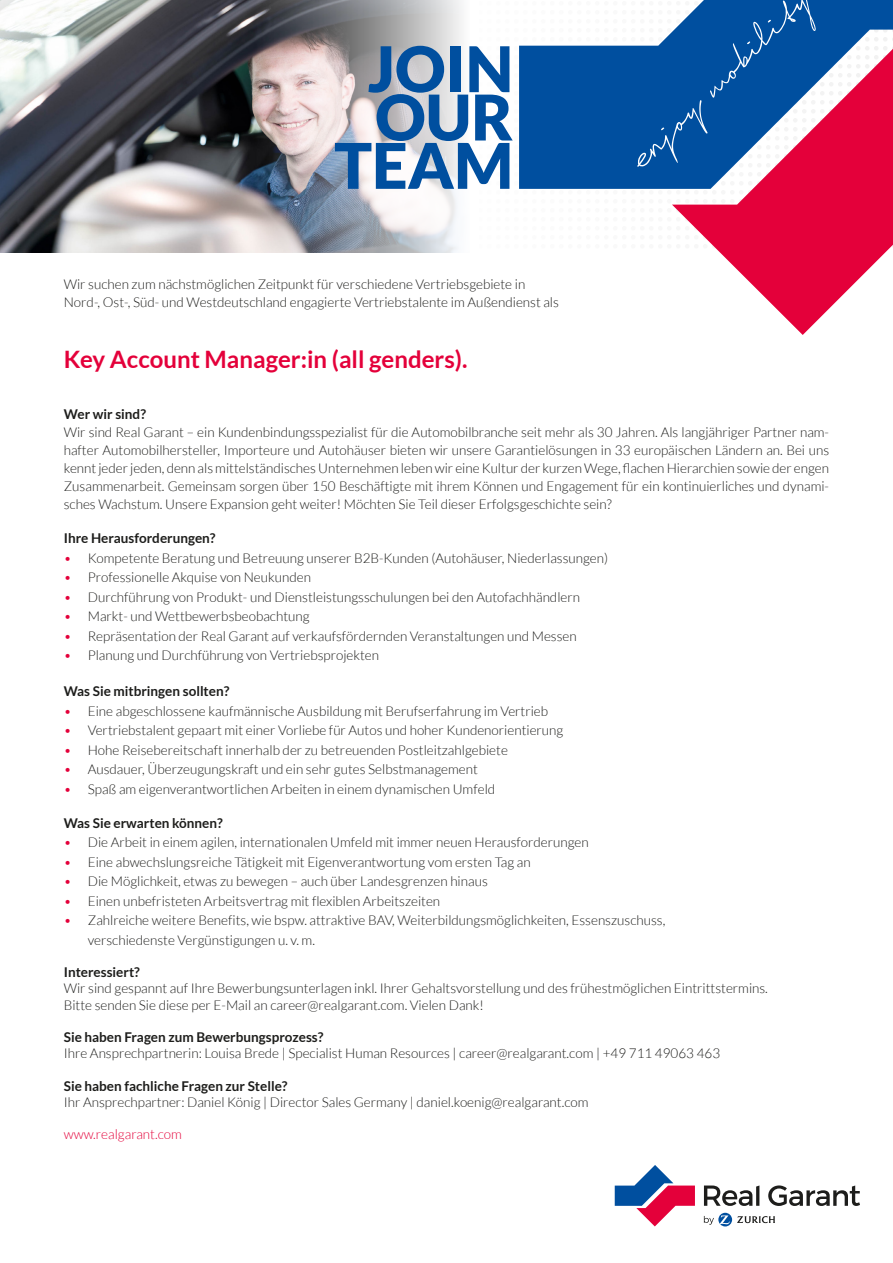
<style>
.page{position:relative;width:893px;height:1263px;background:#fff}
.page>*{position:absolute;margin:0;border:0;box-sizing:border-box;transform-origin:0 0}
.t1{font:900 63px/48.3px "Lato";color:#004f9f;text-align:right}
.t2{font:700 24px "Lato";color:#e4003a}
.t3{font:300 13.5px/18px "Lato";color:#1d1d1b}
.t4{font:700 13.5px "Lato";color:#1d1d1b}
.t5{font:300 13.5px "Lato";color:#e4003a}
.s1{color:#e4003a}
</style>
<div class="page">
<img style="left:0;top:0;width:224px;height:253px">
<img style="left:224px;top:0;width:238px;height:253px">
<svg style="left:672px;top:189px;width:221px;height:146px;fill:#e4003a"></svg>
<svg style="left:519px;top:0;width:374px;height:189px;fill:#004f9f"></svg>
<svg style="left:637px;top:0;width:179px;height:167px"></svg>
<svg style="left:615px;top:1165px;width:80px;height:61px"></svg>
<svg style="left:704px;top:1185px;width:55px;height:21px"></svg>
<svg style="left:768px;top:1185px;width:92px;height:21px"></svg>
<svg style="left:704px;top:1213px;width:71px;height:13px"></svg>
<h1 class="t1" style="left:334px;top:44px;width:180px">JOIN<br>OUR<br>TEAM</h1>
<p class="t3" style="left:64px;top:275px;width:497px">Wir suchen zum nächstmöglichen Zeitpunkt für verschiedene Vertriebsgebiete in<br>Nord-, Ost-, Süd- und Westdeutschland engagierte Vertriebstalente im Außendienst als</p>
<h2 class="t2" style="left:64px;top:346px;width:405px">Key Account Manager:in (all genders).</h2>
<p class="t4" style="left:64px;top:407px;width:84px">Wer wir sind?</p>
<p class="t3" style="left:64px;top:423px;width:767px;text-align:justify">Wir sind Real Garant – ein Kundenbindungsspezialist für die Automobilbranche seit mehr als 30 Jahren. Als langjähriger Partner nam&shy;hafter Automobilhersteller, Importeure und Autohäuser bieten wir unsere Garantielösungen in 33 europäischen Ländern an. Bei uns kennt jeder jeden, denn als mittelständisches Unternehmen leben wir eine Kultur der kurzen Wege, flachen Hierarchien sowie der engen Zusammenarbeit. Gemeinsam sorgen über 150 Beschäftigte mit ihrem Können und Engagement für ein kontinuierliches und dynami&shy;sches Wachstum. Unsere Expansion geht weiter! Möchten Sie Teil dieser Erfolgsgeschichte sein?</p>
<p class="t4" style="left:64px;top:531px;width:153px">Ihre Herausforderungen?</p>
<p class="t3" style="left:64px;top:549px;width:546px"><span class="s1">•</span> Kompetente Beratung und Betreuung unserer B2B-Kunden (Autohäuser, Niederlassungen)</p>
<p class="t3" style="left:64px;top:569px;width:249px"><span class="s1">•</span> Professionelle Akquise von Neukunden</p>
<p class="t3" style="left:64px;top:588px;width:518px"><span class="s1">•</span> Durchführung von Produkt- und Dienstleistungsschulungen bei den Autofachhändlern</p>
<p class="t3" style="left:64px;top:608px;width:247px"><span class="s1">•</span> Markt- und Wettbewerbsbeobachtung</p>
<p class="t3" style="left:64px;top:627px;width:514px"><span class="s1">•</span> Repräsentation der Real Garant auf verkaufsfördernden Veranstaltungen und Messen</p>
<p class="t3" style="left:64px;top:647px;width:317px"><span class="s1">•</span> Planung und Durchführung von Vertriebsprojekten</p>
<p class="t4" style="left:64px;top:683px;width:167px">Was Sie mitbringen sollten?</p>
<p class="t3" style="left:64px;top:702px;width:486px"><span class="s1">•</span> Eine abgeschlossene kaufmännische Ausbildung mit Berufserfahrung im Vertrieb</p>
<p class="t3" style="left:64px;top:721px;width:501px"><span class="s1">•</span> Vertriebstalent gepaart mit einer Vorliebe für Autos und hoher Kundenorientierung</p>
<p class="t3" style="left:64px;top:741px;width:446px"><span class="s1">•</span> Hohe Reisebereitschaft innerhalb der zu betreuenden Postleitzahlgebiete</p>
<p class="t3" style="left:64px;top:760px;width:416px"><span class="s1">•</span> Ausdauer, Überzeugungskraft und ein sehr gutes Selbstmanagement</p>
<p class="t3" style="left:64px;top:780px;width:433px"><span class="s1">•</span> Spaß am eigenverantwortlichen Arbeiten in einem dynamischen Umfeld</p>
<p class="t4" style="left:64px;top:815px;width:161px">Was Sie erwarten können?</p>
<p class="t3" style="left:64px;top:833px;width:526px"><span class="s1">•</span> Die Arbeit in einem agilen, internationalen Umfeld mit immer neuen Herausforderungen</p>
<p class="t3" style="left:64px;top:853px;width:468px"><span class="s1">•</span> Eine abwechslungsreiche Tätigkeit mit Eigenverantwortung vom ersten Tag an</p>
<p class="t3" style="left:64px;top:872px;width:425px"><span class="s1">•</span> Die Möglichkeit, etwas zu bewegen – auch über Landesgrenzen hinaus</p>
<p class="t3" style="left:64px;top:892px;width:378px"><span class="s1">•</span> Einen unbefristeten Arbeitsvertrag mit flexiblen Arbeitszeiten</p>
<p class="t3" style="left:88px;top:911px;width:579px;line-height:19.5px;text-indent:-24px"><span class="s1">•</span> Zahlreiche weitere Benefits, wie bspw. attraktive BAV, Weiterbildungsmöglichkeiten, Essenszuschuss, verschiedenste Vergünstigungen u. v. m.</p>
<p class="t4" style="left:64px;top:964px;width:78px">Interessiert?</p>
<p class="t3" style="left:64px;top:980px;width:706px;line-height:16.2px">Wir sind gespannt auf Ihre Bewerbungsunterlagen inkl. Ihrer Gehaltsvorstellung und des frühestmöglichen Eintrittstermins.<br>Bitte senden Sie diese per E-Mail an career@realgarant.com. Vielen Dank!</p>
<p class="t4" style="left:64px;top:1029px;width:261px">Sie haben Fragen zum Bewerbungsprozess?</p>
<p class="t3" style="left:64px;top:1044px;width:658px">Ihre Ansprechpartnerin: Louisa Brede | Specialist Human Resources | career@realgarant.com | +49 711 49063 463</p>
<p class="t4" style="left:64px;top:1078px;width:225px">Sie haben fachliche Fragen zur Stelle?</p>
<p class="t3" style="left:64px;top:1093px;width:526px">Ihr Ansprechpartner: Daniel König | Director Sales Germany | daniel.koenig@realgarant.com</p>
<p class="t5" style="left:64px;top:1127px;width:120px">www.realgarant.com</p>
</div>
